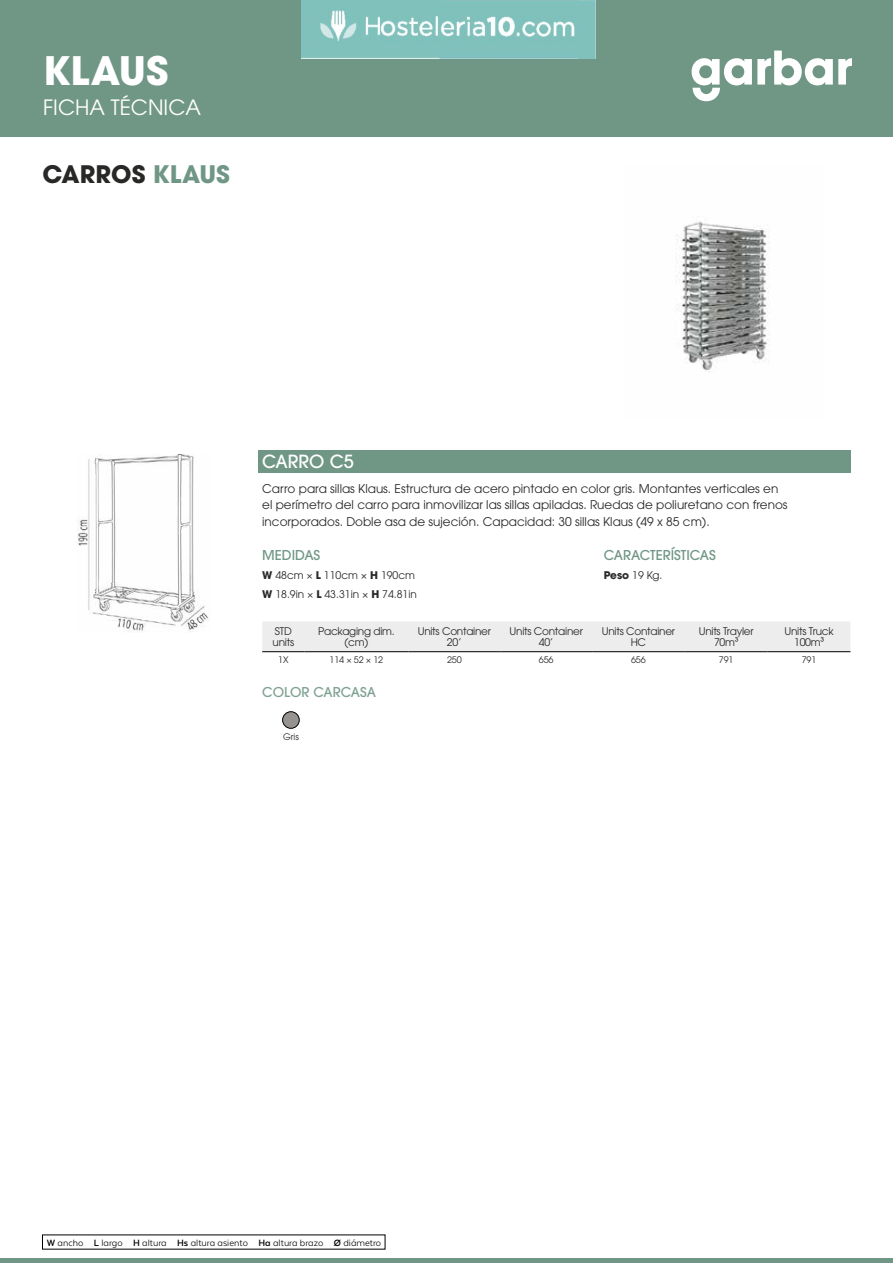
<style>
.page{position:relative;width:893px;height:1263px;background:#fff}
.page>*{position:absolute;margin:0;border:0;box-sizing:border-box;transform-origin:0 0}
.t1{font:700 39px "ITC Avant Garde Pro";color:#fff}
.t2{font:700 24px "ITC Avant Garde Pro";color:#282827}
.t3{font:21px "ITC Avant Garde Pro";color:#fff}
.t4{font:500 18px "ITC Avant Garde Pro";color:#fff}
.t5{font:500 13.5px "ITC Avant Garde Pro";color:#709786}
.t6{font:500 13.5px "ITC Avant Garde Pro";color:#7ea192}
.t7{font:12px/16.5px "ITC Avant Garde Pro";color:#282827}
.t8{font:10.5px/10.5px "ITC Avant Garde Pro";letter-spacing:-.025em;color:#282827;text-align:center}
.t9{font:10.5px "Texta Alt";color:#000}
.t10{font:10.5px/19.2px "ITC Avant Garde Pro";color:#282827}
.t11{font:9px "ITC Avant Garde Pro";letter-spacing:-.02em;color:#282827}
.s1{color:#709786}
.s2{font-weight:700}
</style>
<div class="page">
<hr style="left:0;top:1259px;width:893px;height:4px;background:#709786">
<div style="left:0;top:0;width:893px;height:137px;background:#709786"></div>
<svg style="left:692px;top:51px;width:160px;height:50px"></svg>
<img style="left:675px;top:216px;width:95px;height:156px">
<div style="left:258px;top:450px;width:592px;height:22px;background:#709786"></div>
<div style="left:262px;top:621px;width:588px;height:30px;background:#ededed"></div>
<hr style="left:262px;top:651px;width:42px;height:1px;background:#000">
<hr style="left:304px;top:651px;width:104px;height:1px;background:#000">
<hr style="left:408px;top:651px;width:92px;height:1px;background:#000">
<hr style="left:500px;top:651px;width:92px;height:1px;background:#000">
<hr style="left:592px;top:651px;width:93px;height:1px;background:#000">
<hr style="left:685px;top:651px;width:83px;height:1px;background:#000">
<hr style="left:768px;top:651px;width:82px;height:1px;background:#000">
<img style="left:283px;top:712px;width:16px;height:16px;border-radius:8px">
<div style="left:282px;top:711px;width:17px;height:17px;border:1px solid #000;border-radius:50%"></div>
<img style="left:78px;top:454px;width:131px;height:179px">
<img style="left:301px;top:0;width:294px;height:58px">
<h1 class="t1" style="left:43px;top:45px;width:127px">KLAUS</h1>
<h3 class="t3" style="left:43px;top:94px;width:159px">FICHA TÉCNICA</h3>
<h2 class="t2" style="left:43px;top:158px;width:189px">CARROS <span class="s1">KLAUS</span></h2>
<h3 class="t4" style="left:262px;top:450px;width:93px">CARRO C5</h3>
<p class="t7" style="left:262px;top:480px;width:527px">Carro para sillas Klaus. Estructura de acero pintado en color gris. Montantes verticales en el perímetro del carro para inmovilizar las sillas apiladas. Ruedas de poliuretano con frenos incorporados. Doble asa de sujeción. Capacidad: 30 sillas Klaus (49 x 85 cm).</p>
<p class="t5" style="left:262px;top:546px;width:60px">MEDIDAS</p>
<p class="t10" style="left:262px;top:566px;width:156px"><span class="s2">W</span> 48cm × <span class="s2">L</span> 110cm × <span class="s2">H</span> 190cm<br><span class="s2">W</span> 18.9in × <span class="s2">L</span> 43.31in × <span class="s2">H</span> 74.81in</p>
<p class="t5" style="left:604px;top:546px;width:114px">CARACTERÍSTICAS</p>
<p class="t8" style="left:604px;top:570px;width:60px"><span class="s2">Peso</span> 19 Kg.</p>
<p class="t8" style="left:273px;top:626px;width:23px;text-align:left">STD units</p>
<p class="t8" style="left:318px;top:626px;width:78px">Packaging dim. (cm)</p>
<p class="t8" style="left:418px;top:626px;width:75px">Units Container<br>20’</p>
<p class="t8" style="left:510px;top:626px;width:75px">Units Container<br>40’</p>
<p class="t8" style="left:602px;top:626px;width:75px">Units Container<br>HC</p>
<p class="t8" style="left:699px;top:626px;width:56px">Units Trayler<br>70m³</p>
<p class="t8" style="left:784px;top:626px;width:51px">Units Truck<br>100m³</p>
<p class="t11" style="left:278px;top:654px;width:12px">1X</p>
<p class="t11" style="left:330px;top:654px;width:55px">114 × 52 × 12</p>
<p class="t11" style="left:447px;top:654px;width:16px">250</p>
<p class="t11" style="left:539px;top:654px;width:16px">656</p>
<p class="t11" style="left:631px;top:654px;width:16px">656</p>
<p class="t11" style="left:719px;top:654px;width:16px">791</p>
<p class="t11" style="left:802px;top:654px;width:16px">791</p>
<p class="t6" style="left:262px;top:683px;width:115px">COLOR CARCASA</p>
<p class="t11" style="left:283px;top:731px;width:17px">Gris</p>
<p class="t9" style="left:47px;top:1237px;width:336px"><span class="s2">W</span> ancho <span class="s2">L</span> largo <span class="s2">H</span> altura <span class="s2">Hs</span> altura asiento <span class="s2">Ha</span> altura brazo <span class="s2">Ø</span> diámetro</p>
</div>
